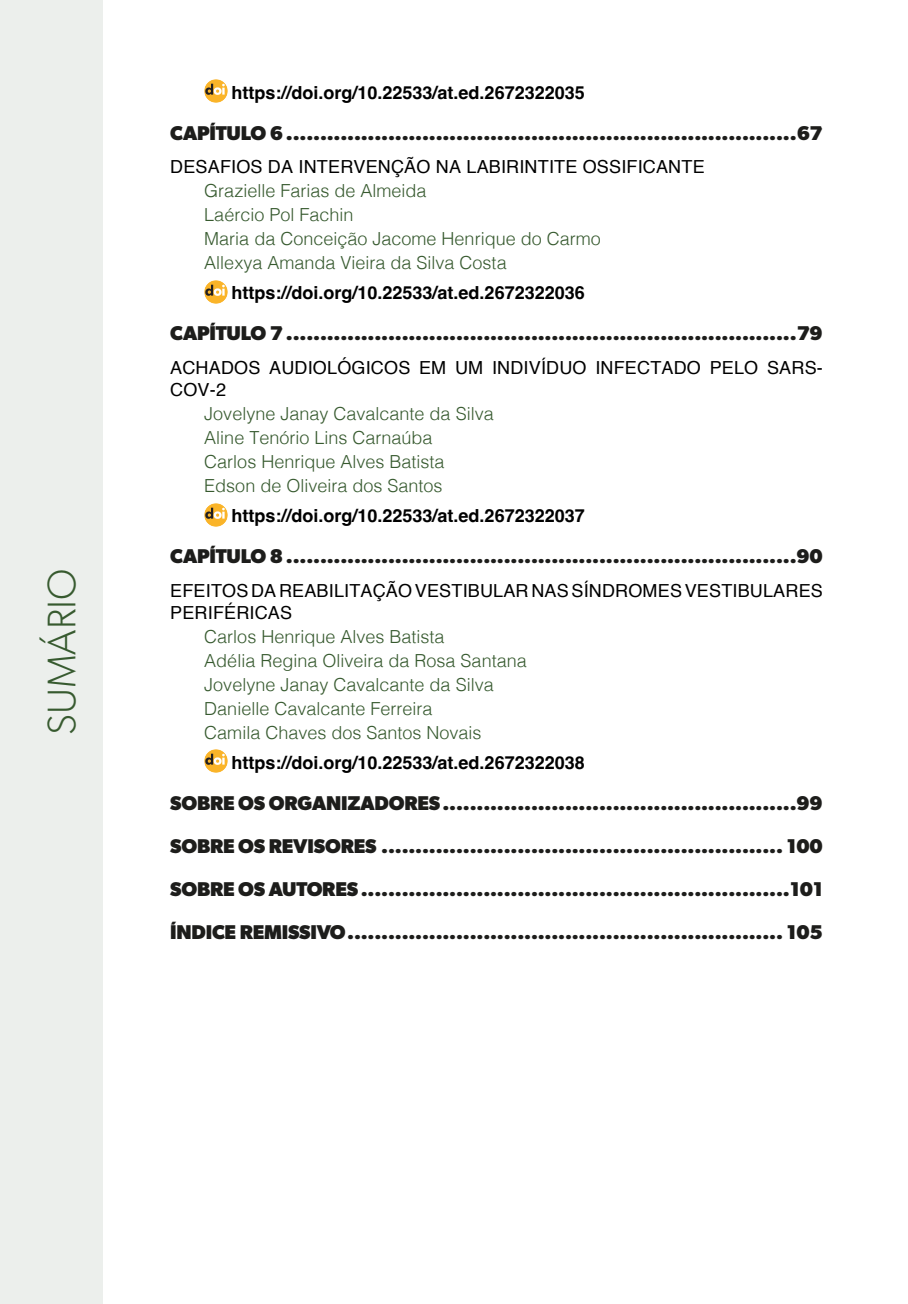
<style>
.page{position:relative;width:908px;height:1304px;background:#fff}
.page>*{position:absolute;margin:0;border:0;box-sizing:border-box;transform-origin:0 0}
.t1{font:300 40px "Gibson";color:#375a2f}
.t2{font:700 20px/43px "Gibson";letter-spacing:-.01em;color:#1d1d1b;text-align:justify}
.t3{font:300 18px/24px "Helvetica";color:#375a2f}
.t4{font:18px/22px "Helvetica";letter-spacing:.01em;color:#000}
.t5{font:700 18px "Helvetica";color:#000}
</style>
<div class="page">
<div style="left:0;top:0;width:103px;height:1304px;background:#ecefec"></div>
<img style="left:204px;top:80px;width:23px;height:23px">
<img style="left:204px;top:280px;width:23px;height:23px">
<img style="left:204px;top:503px;width:23px;height:23px">
<img style="left:204px;top:750px;width:23px;height:23px">
<h1 class="t1" style="left:37px;top:735px;width:167px;rotate:-90deg">Sumário</h1>
<p class="t5" style="left:231px;top:81px;width:355px">https://doi.org/10.22533/at.ed.2672322035</p>
<p class="t2" style="left:170px;top:111px;width:653px">CAPÍTULO 6 ...........................................................................67</p>
<p class="t4" style="left:170px;top:156px;width:535px">DESAFIOS DA INTERVENÇÃO NA LABIRINTITE OSSIFICANTE</p>
<p class="t3" style="left:204px;top:177px;width:398px">Grazielle Farias de Almeida<br>Laércio Pol Fachin<br>Maria da Conceição Jacome Henrique do Carmo<br>Allexya Amanda Vieira da Silva Costa</p>
<p class="t5" style="left:231px;top:282px;width:355px">https://doi.org/10.22533/at.ed.2672322036</p>
<p class="t2" style="left:170px;top:312px;width:653px">CAPÍTULO 7 ...........................................................................79</p>
<p class="t4" style="left:170px;top:357px;width:653px">ACHADOS AUDIOLÓGICOS EM UM INDIVÍDUO INFECTADO PELO SARS-<br>COV-2</p>
<p class="t3" style="left:204px;top:400px;width:291px">Jovelyne Janay Cavalcante da Silva<br>Aline Tenório Lins Carnaúba<br>Carlos Henrique Alves Batista<br>Edson de Oliveira dos Santos</p>
<p class="t5" style="left:231px;top:505px;width:355px">https://doi.org/10.22533/at.ed.2672322037</p>
<p class="t2" style="left:170px;top:534px;width:653px">CAPÍTULO 8 ...........................................................................90</p>
<p class="t4" style="left:170px;top:580px;width:653px">EFEITOS DA REABILITAÇÃO VESTIBULAR NAS SÍNDROMES VESTIBULARES<br>PERIFÉRICAS</p>
<p class="t3" style="left:204px;top:623px;width:324px">Carlos Henrique Alves Batista<br>Adélia Regina Oliveira da Rosa Santana Jovelyne Janay Cavalcante da Silva Danielle Cavalcante Ferreira<br>Camila Chaves dos Santos Novais</p>
<p class="t5" style="left:231px;top:752px;width:355px">https://doi.org/10.22533/at.ed.2672322038</p>
<p class="t2" style="left:170px;top:781px;width:653px">SOBRE OS ORGANIZADORES....................................................99<br>SOBRE OS REVISORES ........................................................... 100<br>SOBRE OS AUTORES...............................................................101<br>ÍNDICE REMISSIVO................................................................ 105</p>
</div>
